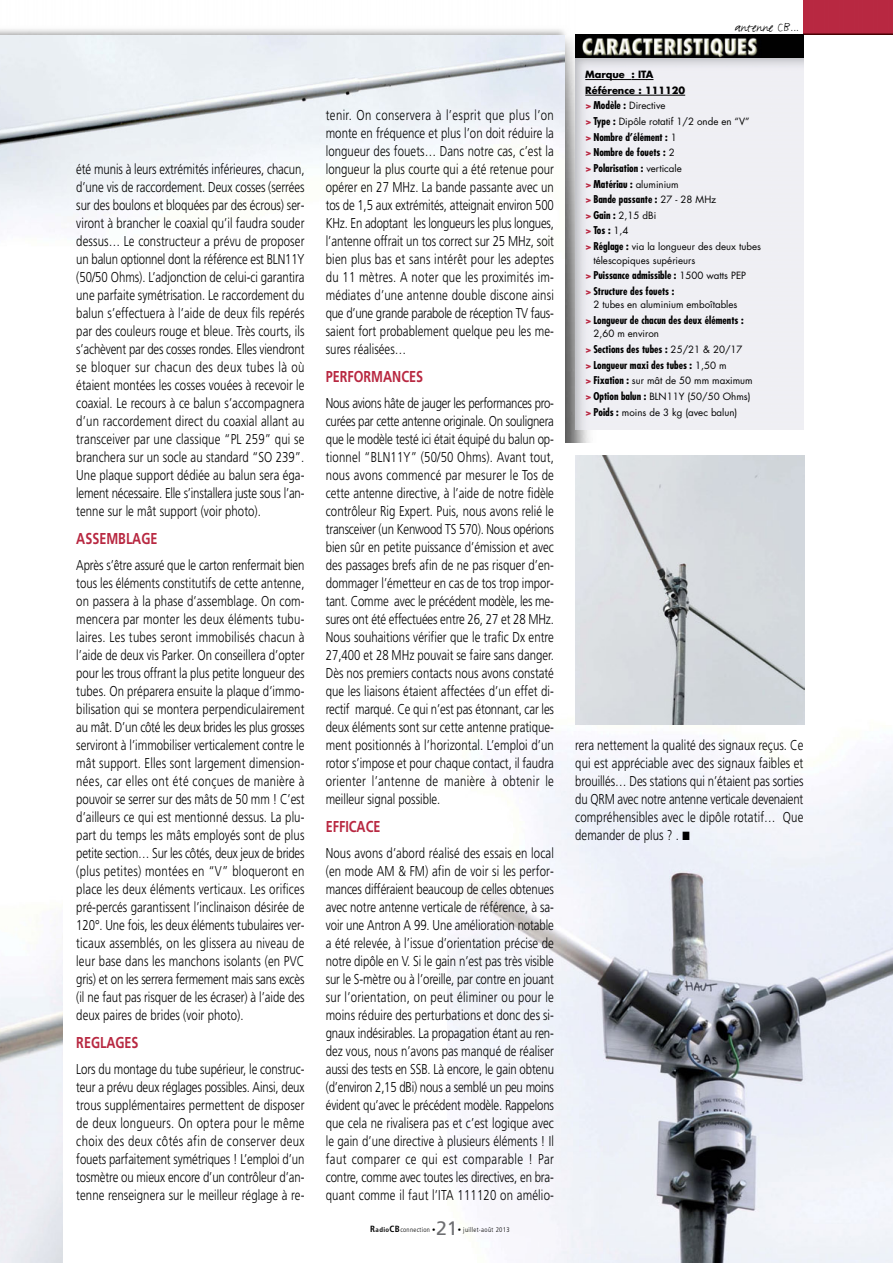
<style>
.page{position:relative;width:893px;height:1263px;background:#fff}
.page>*{position:absolute;margin:0;border:0;box-sizing:border-box;transform-origin:0 0}
.t1{font:19.5px "Frutiger";color:#6d6e71}
.t2{font:700 15.75px "Frutiger";color:#b82841;scale:.8 1}
.t3{font:15px "FF Justlefthand";color:#000}
.t4{font:300 14.25px/18px "Frutiger";letter-spacing:.005em;color:#000;text-align:justify;scale:.8 1}
.t5{font:700 condensed 10.5px/15.6px "Futura";color:#000}
.t6{font:9.75px/15.6px "Futura";color:#000}
.t7{font:300 condensed 6.75px "Frutiger LT Std";letter-spacing:.05em;color:#000}
.s1{font-weight:700;font-size:9px}
.s2{font-weight:700}
.s3{font-weight:700;color:#b82841}
.s4{font-weight:700;font-stretch:condensed;font-size:10.5px}
.s5{font-stretch:normal;font-size:9.75px;color:#b82841}
.s6{font-weight:400;font-stretch:normal;font-size:9.75px}
</style>
<div class="page">
<img style="left:0;top:35px;width:565px;height:199px">
<img style="left:448px;top:683px;width:445px;height:580px">
<img style="left:565px;top:38px;width:25px;height:405px">
<div style="left:803px;top:0;width:90px;height:35px;background:#b82841"></div>
<img style="left:575px;top:35px;width:228px;height:24px">
<div style="left:575px;top:59px;width:228px;height:371px;background:#eeeef3"></div>
<svg style="left:585px;top:79px;width:68px;height:1px"></svg>
<svg style="left:585px;top:95px;width:27px;height:1px"></svg>
<hr style="left:612px;top:95px;width:73px;height:1px;background:#000">
<img style="left:575px;top:456px;width:229px;height:269px">
<p class="t4" style="left:76px;top:161px;width:287px">été munis à leurs extrémités inférieures, chacun, d’une vis de raccordement. Deux cosses (serrées sur des boulons et bloquées par des écrous) ser&shy;viront à brancher le coaxial qu’il faudra souder dessus… Le constructeur a prévu de proposer un balun optionnel dont la référence est BLN11Y (50/50 Ohms). L’adjonction de celui-ci garantira une parfaite symétrisation. Le raccordement du balun s’effectuera à l’aide de deux fils repérés par des couleurs rouge et bleue. Très courts, ils s’achèvent par des cosses rondes. Elles viendront se bloquer sur chacun des deux tubes là où étaient montées les cosses vouées à recevoir le coaxial. Le recours à ce balun s’accompagnera d’un raccordement direct du coaxial allant au transceiver par une classique “PL 259” qui se branchera sur un socle au standard “SO 239”.<br>Une plaque support dédiée au balun sera éga&shy;lement nécessaire. Elle s’installera juste sous l’an&shy;tenne sur le mât support (voir photo).</p>
<p class="t2" style="left:76px;top:532px;width:103px">ASSEMBLAGE</p>
<p class="t4" style="left:76px;top:557px;width:287px">Après s’être assuré que le carton renfermait bien tous les éléments constitutifs de cette antenne, on passera à la phase d’assemblage. On com&shy;mencera par monter les deux éléments tubu&shy;laires. Les tubes seront immobilisés chacun à l’aide de deux vis Parker. On conseillera d’opter pour les trous offrant la plus petite longueur des tubes. On préparera ensuite la plaque d’immo&shy;bilisation qui se montera perpendiculairement au mât. D’un côté les deux brides les plus grosses serviront à l’immobiliser verticalement contre le mât support. Elles sont largement dimension&shy;nées, car elles ont été conçues de manière à pouvoir se serrer sur des mâts de 50 mm ! C’est d’ailleurs ce qui est mentionné dessus. La plu&shy;part du temps les mâts employés sont de plus petite section… Sur les côtés, deux jeux de brides (plus petites) montées en “V” bloqueront en place les deux éléments verticaux. Les orifices pré-percés garantissent l’inclinaison désirée de 120°. Une fois, les deux éléments tubulaires ver&shy;ticaux assemblés, on les glissera au niveau de leur base dans les manchons isolants (en PVC gris) et on les serrera fermement mais sans excès (il ne faut pas risquer de les écraser) à l’aide des deux paires de brides (voir photo).</p>
<p class="t2" style="left:76px;top:1036px;width:79px">REGLAGES</p>
<p class="t4" style="left:76px;top:1061px;width:287px">Lors du montage du tube supérieur, le construc&shy;teur a prévu deux réglages possibles. Ainsi, deux trous supplémentaires permettent de disposer de deux longueurs. On optera pour le même choix des deux côtés afin de conserver deux fouets parfaitement symétriques ! L’emploi d’un tosmètre ou mieux encore d’un contrôleur d’an&shy;tenne renseignera sur le meilleur réglage à re-</p>
<p class="t4" style="left:326px;top:107px;width:287px">tenir. On conservera à l’esprit que plus l’on monte en fréquence et plus l’on doit réduire la longueur des fouets… Dans notre cas, c’est la longueur la plus courte qui a été retenue pour opérer en 27 MHz. La bande passante avec un tos de 1,5 aux extrémités, atteignait environ 500<br>KHz. En adoptant les longueurs les plus longues, l’antenne offrait un tos correct sur 25 MHz, soit bien plus bas et sans intérêt pour les adeptes du 11 mètres. A noter que les proximités im&shy;médiates d’une antenne double discone ainsi que d’une grande parabole de réception TV faus&shy;saient fort probablement quelque peu les me&shy;sures réalisées…</p>
<p class="t2" style="left:326px;top:370px;width:123px">PERFORMANCES</p>
<p class="t4" style="left:326px;top:395px;width:287px">Nous avions hâte de jauger les performances pro&shy;curées par cette antenne originale. On soulignera que le modèle testé ici était équipé du balun op&shy;tionnel “BLN11Y” (50/50 Ohms). Avant tout, nous avons commencé par mesurer le Tos de cette antenne directive, à l’aide de notre fidèle contrôleur Rig Expert. Puis, nous avons relié le transceiver (un Kenwood TS 570). Nous opérions bien sûr en petite puissance d’émission et avec des passages brefs afin de ne pas risquer d’en&shy;dommager l’émetteur en cas de tos trop impor&shy;tant. Comme avec le précédent modèle, les me&shy;sures ont été effectuées entre 26, 27 et 28 MHz.<br>Nous souhaitions vérifier que le trafic Dx entre 27,400 et 28 MHz pouvait se faire sans danger.<br>Dès nos premiers contacts nous avons constaté que les liaisons étaient affectées d’un effet di&shy;rectif marqué. Ce qui n’est pas étonnant, car les deux éléments sont sur cette antenne pratique&shy;ment positionnés à l’horizontal. L’emploi d’un rotor s’impose et pour chaque contact, il faudra orienter l’antenne de manière à obtenir le meilleur signal possible.</p>
<p class="t2" style="left:326px;top:820px;width:70px">EFFICACE</p>
<p class="t4" style="left:326px;top:845px;width:287px">Nous avons d’abord réalisé des essais en local (en mode AM &amp; FM) afin de voir si les perfor&shy;mances différaient beaucoup de celles obtenues avec notre antenne verticale de référence, à sa&shy;voir une Antron A 99. Une amélioration notable a été relevée, à l’issue d’orientation précise de notre dipôle en V. Si le gain n’est pas très visible sur le S-mètre ou à l’oreille, par contre en jouant sur l’orientation, on peut éliminer ou pour le moins réduire des perturbations et donc des si&shy;gnaux indésirables. La propagation étant au ren&shy;dez vous, nous n’avons pas manqué de réaliser aussi des tests en SSB. Là encore, le gain obtenu (d’environ 2,15 dBi) nous a semblé un peu moins évident qu’avec le précédent modèle. Rappelons que cela ne rivalisera pas et c’est logique avec le gain d’une directive à plusieurs éléments ! Il faut comparer ce qui est comparable ! Par contre, comme avec toutes les directives, en bra&shy;quant comme il faut l’ITA 111120 on amélio-</p>
<p class="t7" style="left:370px;top:1226px;width:67px"><span class="s1">R</span><span class="s2">adio</span><span class="s1">CB</span>connection •</p>
<p class="t1" style="left:436px;top:1220px;width:23px">21</p>
<p class="t7" style="left:458px;top:1226px;width:53px">• juillet-août 2013</p>
<p class="t3" style="left:735px;top:21px;width:66px">antenne CB...</p>
<p class="t6" style="left:585px;top:68px;width:166px"><span class="s2">Marque : ITA<br>Référence : 111120<br></span><span class="s3">&gt;</span><span class="s4">Modèle :</span> Directive<br><span class="s3">&gt;</span><span class="s4">Type :</span> Dipôle rotatif 1/2 onde en “V”</p>
<p class="t5" style="left:585px;top:130px;width:133px"><span class="s5">&gt;</span>Nombre d’élément : <span class="s6">1 </span><span class="s5">&gt;</span>Nombre de fouets : <span class="s6">2 </span><span class="s5">&gt;</span>Polarisation : <span class="s6">verticale </span><span class="s5">&gt;</span>Matériau : <span class="s6">aluminium<br></span><span class="s5">&gt;</span>Bande passante : <span class="s6">27 - 28 MHz</span></p>
<p class="t6" style="left:585px;top:208px;width:73px"><span class="s3">&gt;</span><span class="s4">Gain :</span> 2,15 dBi</p>
<p class="t5" style="left:585px;top:224px;width:45px"><span class="s5">&gt;</span>Tos : <span class="s6">1,4</span></p>
<p class="t6" style="left:593px;top:240px;width:169px;line-height:13.5px;text-indent:-8px"><span class="s3">&gt;</span><span class="s4">Réglage :</span> via la longueur des deux tubes télescopiques supérieurs</p>
<p class="t5" style="left:585px;top:268px;width:162px"><span class="s5">&gt;</span>Puissance admissible : <span class="s6">1500 watts PEP </span><span class="s5">&gt;</span>Structure des fouets :</p>
<p class="t6" style="left:593px;top:298px;width:146px">2 tubes en aluminium emboîtables</p>
<p class="t5" style="left:585px;top:313px;width:160px"><span class="s5">&gt;</span>Longueur de chacun des deux éléments :</p>
<p class="t6" style="left:593px;top:327px;width:67px">2,60 m environ</p>
<p class="t5" style="left:585px;top:342px;width:159px"><span class="s5">&gt;</span>Sections des tubes : <span class="s6">25/21 &amp; 20/17 </span><span class="s5">&gt;</span>Longueur maxi des tubes : <span class="s6">1,50 m</span></p>
<p class="t6" style="left:585px;top:374px;width:169px"><span class="s3">&gt;</span><span class="s4">Fixation :</span> sur mât de 50 mm maximum <span class="s3">&gt;</span><span class="s4">Option balun :</span> BLN11Y (50/50 Ohms) <span class="s3">&gt;</span><span class="s4">Poids :</span> moins de 3 kg (avec balun)</p>
<p class="t4" style="left:575px;top:737px;width:287px">rera nettement la qualité des signaux reçus. Ce qui est appréciable avec des signaux faibles et brouillés… Des stations qui n’étaient pas sorties du QRM avec notre antenne verticale devenaient compréhensibles avec le dipôle rotatif… Que demander de plus ? . ■</p>
</div>
